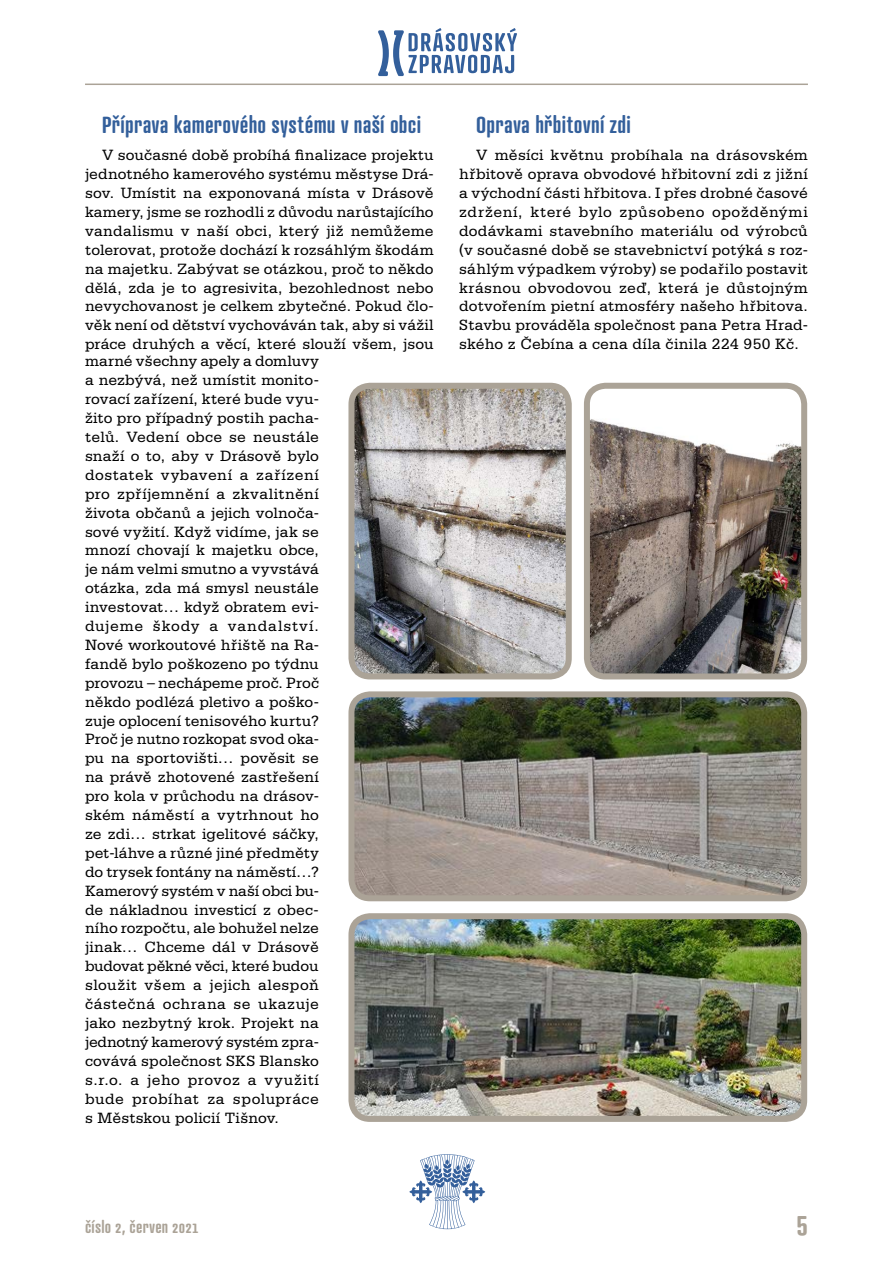
<style>
.page{position:relative;width:893px;height:1263px;background:#fff}
.page>*{position:absolute;margin:0;border:0;box-sizing:border-box;transform-origin:0 0}
.t1{font:600 30px "Atrament Std";color:#aba397}
.MEZITITULEK_MALY{font:600 22.5px "Atrament Std";letter-spacing:.02em;color:#335f9b}
.t2{font:600 16.5px "Atrament Std";letter-spacing:.015em;color:#aba397}
.TEXT{font:15.75px/18.9px "Serifa CE";letter-spacing:.015em;color:#000;text-align:justify}
</style>
<div class="page">
<svg style="left:409px;top:1154px;width:76px;height:75px"></svg>
<svg style="left:378px;top:28px;width:139px;height:48px"></svg>
<hr style="left:85px;top:84px;width:723px;height:1px;background:#aba397">
<img style="left:591px;top:390px;width:209px;height:282px">
<div style="left:584px;top:383px;width:223px;height:296px;border:6px solid #aba397;border-radius:19px"></div>
<img style="left:355px;top:390px;width:210px;height:282px">
<div style="left:348px;top:383px;width:224px;height:296px;border:6px solid #aba397;border-radius:19px"></div>
<img style="left:355px;top:920px;width:445px;height:195px">
<div style="left:348px;top:913px;width:459px;height:209px;border:6px solid #aba397;border-radius:19px"></div>
<img style="left:355px;top:698px;width:445px;height:196px">
<div style="left:348px;top:691px;width:459px;height:210px;border:6px solid #aba397;border-radius:19px"></div>
<p class="MEZITITULEK_MALY" style="left:102px;top:110px;width:321px">Příprava kamerového systému v naší obci</p>
<p class="TEXT" style="left:85px;top:145px;width:350px;text-indent:17px">V současné době probíhá finalizace projektu jednotného kamerového systému městyse Drá&shy;sov. Umístit na exponovaná místa v Drásově kamery, jsme se rozhodli z důvodu narůstajícího vandalismu v naší obci, který již nemůžeme tolerovat, protože dochází k rozsáhlým škodám na majetku. Zabývat se otázkou, proč to někdo dělá, zda je to agresivita, bezohlednost nebo nevychovanost je celkem zbytečné. Pokud člo&shy;věk není od dětství vychováván tak, aby si vážil práce druhých a věcí, které slouží všem, jsou</p>
<p class="TEXT" style="left:85px;top:351px;width:235px">marné všechny apely a domluvy a nezbývá, než umístit monito&shy;rovací zařízení, které bude vyu&shy;žito pro případný postih pacha&shy;telů. Vedení obce se neustále snaží o to, aby v Drásově bylo dostatek vybavení a zařízení pro zpříjemnění a zkvalitnění života občanů a jejich volnoča&shy;sové vyžití. Když vidíme, jak se mnozí chovají k majetku obce, je nám velmi smutno a vyvstává otázka, zda má smysl neustále investovat… když obratem evi&shy;dujeme škody a vandalství.<br>Nové workoutové hřiště na Ra&shy;fandě bylo poškozeno po týdnu provozu – nechápeme proč. Proč někdo podlézá pletivo a poško&shy;zuje oplocení tenisového kurtu?<br>Proč je nutno rozkopat svod oka&shy;pu na sportovišti… pověsit se na právě zhotovené zastřešení pro kola v průchodu na drásov&shy;ském náměstí a vytrhnout ho ze zdi… strkat igelitové sáčky, pet-láhve a různé jiné předměty do trysek fontány na náměstí…?<br>Kamerový systém v naší obci bu&shy;de nákladnou investicí z obec&shy;ního rozpočtu, ale bohužel nelze jinak… Chceme dál v Drásově budovat pěkné věci, které budou sloužit všem a jejich alespoň částečná ochrana se ukazuje jako nezbytný krok. Projekt na jednotný kamerový systém zpra&shy;covává společnost SKS Blansko s.r.o. a jeho provoz a využití bude probíhat za spolupráce s Městskou policií Tišnov.</p>
<p class="MEZITITULEK_MALY" style="left:476px;top:110px;width:156px">Oprava hřbitovní zdi</p>
<p class="TEXT" style="left:459px;top:145px;width:350px;text-indent:17px">V měsíci květnu probíhala na drásovském hřbitově oprava obvodové hřbitovní zdi z jižní a východní části hřbitova. I přes drobné časové zdržení, které bylo způsobeno opožděnými dodávkami stavebního materiálu od výrobců (v současné době se stavebnictví potýká s roz&shy;sáhlým výpadkem výroby) se podařilo postavit krásnou obvodovou zeď, která je důstojným dotvořením pietní atmosféry našeho hřbitova.<br>Stavbu prováděla společnost pana Petra Hrad&shy;ského z Čebína a cena díla činila 224 950 Kč.</p>
<p class="t2" style="left:85px;top:1216px;width:115px">číslo 2, červen 2021</p>
<h1 class="t1" style="left:796px;top:1202px;width:13px">5</h1>
</div>
